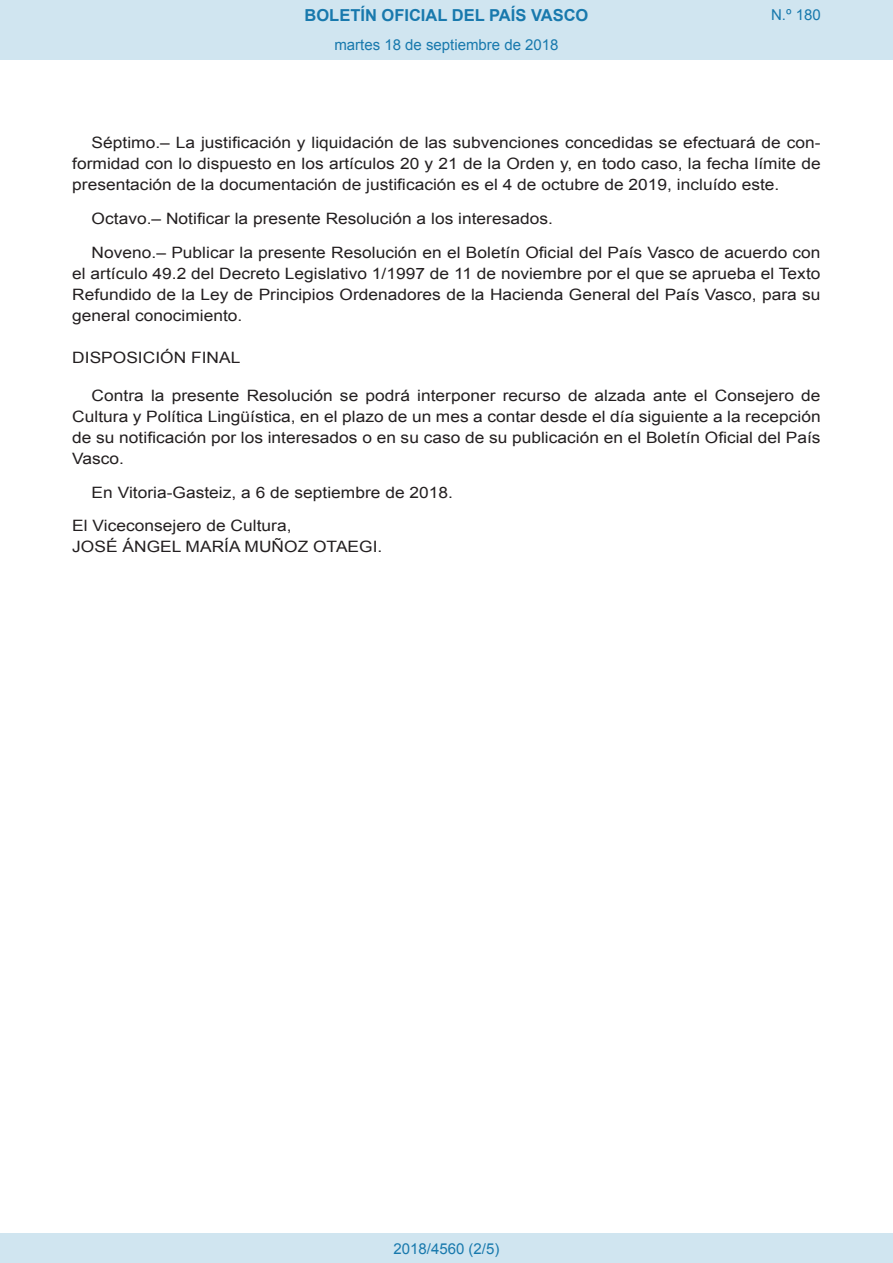
<style>
.page{position:relative;width:893px;height:1263px;background:#fff}
.page>*{position:absolute;margin:0;border:0;box-sizing:border-box;transform-origin:0 0}
.t1{font:700 16.5px "Arial";color:#1879ad}
.BOPVDetalle{font:15.6px/21px "Arial";color:#231f20;text-align:justify;scale:1.11 1}
.BOPVFirmaLugFec{font:15.6px "Arial";color:#231f20;scale:1.11 1}
.BOPVFirmaNombre{font:15.6px "Arial";color:#231f20;scale:1.11 1}
.BOPVFirmaPuesto{font:15.6px "Arial";color:#231f20;scale:1.11 1}
.BOPVDisposicion{font:15.6px "Arial";color:#231f20;scale:1.11 1}
.Paginacion_Centro{font:15px "Arial";color:#1879ad}
</style>
<div class="page">
<div style="left:0;top:0;width:893px;height:60px;background:#d0e5f0"></div>
<div style="left:0;top:1233px;width:893px;height:30px;background:#d0e5f0"></div>
<p class="t1" style="left:305px;top:4px;width:285px">BOLETÍN OFICIAL DEL PAÍS VASCO</p>
<p class="Paginacion_Centro" style="left:334px;top:35px;width:226px">martes 18 de septiembre de 2018</p>
<p class="Paginacion_Centro" style="left:771px;top:5px;width:51px">N.º 180</p>
<p class="BOPVDetalle" style="left:72px;top:132px;width:676px;text-indent:19px">Séptimo.– La justificación y liquidación de las subvenciones concedidas se efectuará de con&shy;formidad con lo dispuesto en los artículos 20 y 21 de la Orden y, en todo caso, la fecha límite de presentación de la documentación de justificación es el 4 de octubre de 2019, incluído este.</p>
<p class="BOPVDetalle" style="left:92px;top:208px;width:417px">Octavo.– Notificar la presente Resolución a los interesados.</p>
<p class="BOPVDetalle" style="left:72px;top:242px;width:676px;text-indent:19px">Noveno.– Publicar la presente Resolución en el Boletín Oficial del País Vasco de acuerdo con el artículo 49.2 del Decreto Legislativo 1/1997 de 11 de noviembre por el que se aprueba el Texto Refundido de la Ley de Principios Ordenadores de la Hacienda General del País Vasco, para su general conocimiento.</p>
<p class="BOPVDisposicion" style="left:72px;top:347px;width:153px">DISPOSICIÓN FINAL</p>
<p class="BOPVDetalle" style="left:72px;top:385px;width:676px;text-indent:19px">Contra la presente Resolución se podrá interponer recurso de alzada ante el Consejero de Cultura y Política Lingüística, en el plazo de un mes a contar desde el día siguiente a la recepción de su notificación por los interesados o en su caso de su publicación en el Boletín Oficial del País Vasco.</p>
<p class="BOPVFirmaLugFec" style="left:92px;top:482px;width:327px">En Vitoria-Gasteiz, a 6 de septiembre de 2018.</p>
<p class="BOPVFirmaPuesto" style="left:72px;top:516px;width:199px">El Viceconsejero de Cultura,</p>
<p class="BOPVFirmaNombre" style="left:72px;top:537px;width:281px">JOSÉ ÁNGEL MARÍA MUÑOZ OTAEGI.</p>
<p class="Paginacion_Centro" style="left:393px;top:1238px;width:107px">2018/4560 (2/5)</p>
</div>
